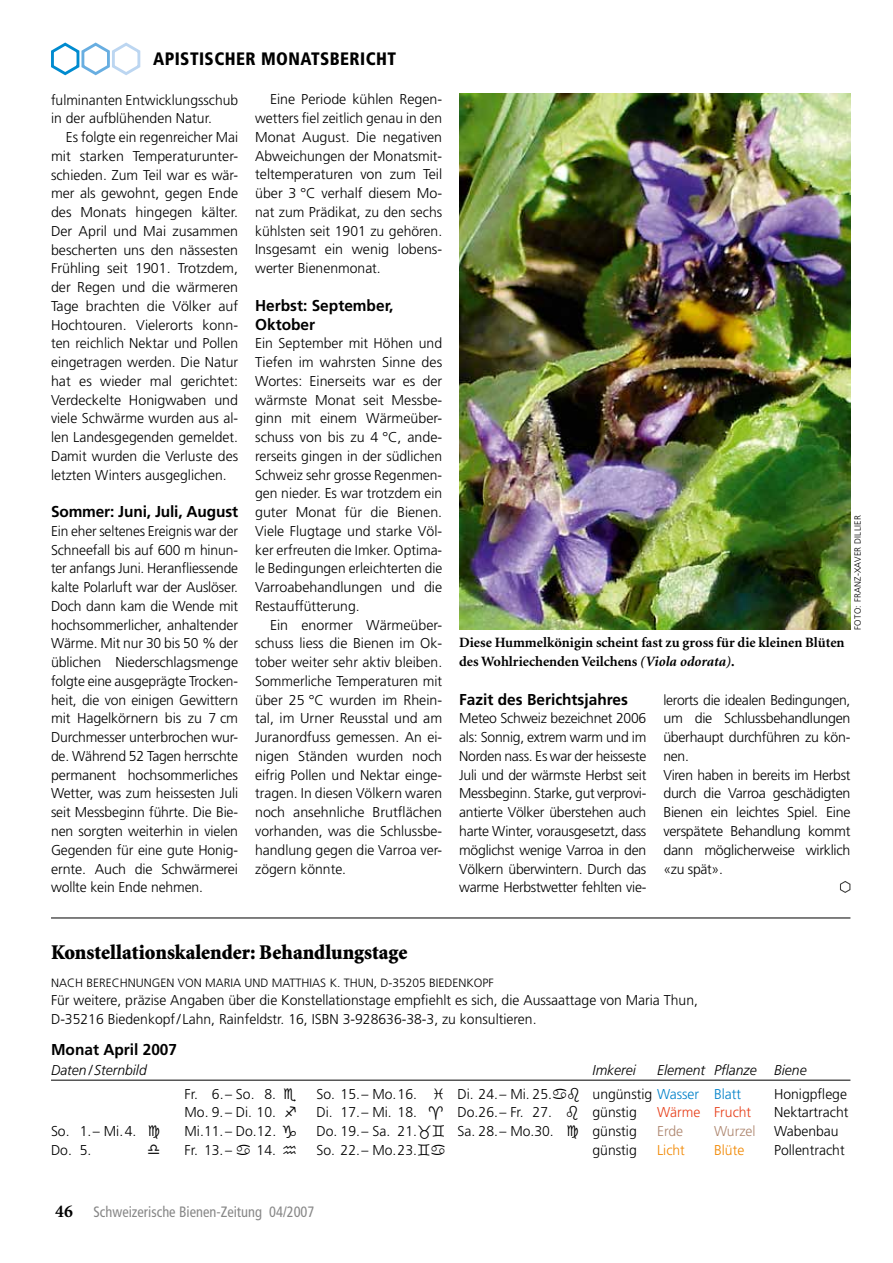
<style>
.page{position:relative;width:893px;height:1263px;background:#fff}
.page>*{position:absolute;margin:0;border:0;box-sizing:border-box;transform-origin:0 0}
.t1{font:900 21px "Minion";color:#000;scale:.96 1}
.t2{font:900 condensed 18px "Frutiger";letter-spacing:.025em;color:#000;scale:.96 1}
.t3{font:700 18px "Minion";color:#000}
.t4{font:700 15.75px/18.8px "Frutiger";color:#000}
.t5{font:condensed 15px "Frutiger";color:#878787;scale:.96 1}
.t6{font:300 14.25px/18.8px "Frutiger";color:#000;text-align:justify}
.t7{font:300 14.25px/18.8px "Frutiger";letter-spacing:-.02em;color:#000}
.t8{font:700 14.25px/18.8px "Minion";color:#000}
.t9{font:italic 300 14.25px "Frutiger";color:#000}
.t10{font:300 14.25px "Frutiger";color:#0081c9}
.t11{font:300 14.25px "Frutiger";color:#e73f1a}
.t12{font:300 14.25px "Frutiger";color:#ad856e}
.t13{font:300 14.25px "Frutiger";color:#f18700}
.t14{font:300 12px "Frutiger";color:#000}
.t15{font:300 9px "Frutiger";letter-spacing:.025em;color:#000}
.s1{font-style:italic}
.s2{color:#000}
</style>
<div class="page">
<svg style="left:50px;top:42px;width:92px;height:35px"></svg>
<svg style="left:840px;top:881px;width:11px;height:12px"></svg>
<hr style="left:51px;top:1080px;width:799px;height:1px;background:#000">
<hr style="left:51px;top:917px;width:799px;height:1px;background:#000">
<img style="left:459px;top:94px;width:391px;height:536px">
<p class="t2" style="left:153px;top:48px;width:255px">APISTISCHER MONATSBERICHT</p>
<p class="t6" style="left:51px;top:91px;width:189px">fulminanten Entwicklungsschub in der aufblühenden Natur.</p>
<p class="t6" style="left:51px;top:128px;width:189px;text-indent:15px">Es folgte ein regenreicher Mai mit starken Temperaturunter&shy;schieden. Zum Teil war es wär&shy;mer als gewohnt, gegen Ende des Monats hingegen kälter.<br>Der April und Mai zusammen bescherten uns den nässesten Frühling seit 1901. Trotzdem, der Regen und die wärmeren Tage brachten die Völker auf Hochtouren. Vielerorts konn&shy;ten reichlich Nektar und Pollen eingetragen werden. Die Natur hat es wieder mal gerichtet:<br>Verdeckelte Honigwaben und viele Schwärme wurden aus al&shy;len Landesgegenden gemeldet.<br>Damit wurden die Verluste des letzten Winters ausgeglichen.</p>
<p class="t4" style="left:51px;top:502px;width:189px">Sommer: Juni, Juli, August</p>
<p class="t6" style="left:51px;top:522px;width:189px">Ein eher seltenes Ereignis war der Schneefall bis auf 600 m hinun&shy;ter anfangs Juni. Heranfliessende kalte Polarluft war der Auslöser.<br>Doch dann kam die Wende mit hochsommerlicher, anhaltender Wärme. Mit nur 30 bis 50 % der üblichen Niederschlagsmenge folgte eine ausgeprägte Trocken&shy;heit, die von einigen Gewittern mit Hagelkörnern bis zu 7 cm Durchmesser unterbrochen wur&shy;de. Während 52 Tagen herrschte permanent hochsommerliches Wetter, was zum heissesten Juli seit Messbeginn führte. Die Bie&shy;nen sorgten weiterhin in vielen Gegenden für eine gute Honig&shy;ernte. Auch die Schwärmerei wollte kein Ende nehmen.</p>
<p class="t2" style="left:153px;top:48px;width:63px">RUBRIK</p>
<p class="t6" style="left:255px;top:90px;width:189px;text-indent:15px">Eine Periode kühlen Regen&shy;wetters fiel zeitlich genau in den Monat August. Die negativen Abweichungen der Monatsmit&shy;teltemperaturen von zum Teil über 3 °C verhalf diesem Mo&shy;nat zum Prädikat, zu den sechs kühlsten seit 1901 zu gehören.<br>Insgesamt ein wenig lobens&shy;werter Bienenmonat.</p>
<p class="t4" style="left:255px;top:296px;width:140px">Herbst: September,<br>Oktober</p>
<p class="t6" style="left:255px;top:334px;width:189px">Ein September mit Höhen und Tiefen im wahrsten Sinne des Wortes: Einerseits war es der wärmste Monat seit Messbe&shy;ginn mit einem Wärmeüber&shy;schuss von bis zu 4 °C, ande&shy;rerseits gingen in der südlichen Schweiz sehr grosse Regenmen&shy;gen nieder. Es war trotzdem ein guter Monat für die Bienen.<br>Viele Flugtage und starke Völ&shy;ker erfreuten die Imker. Optima&shy;le Bedingungen erleichterten die Varroabehandlungen und die Restauffütterung.</p>
<p class="t6" style="left:255px;top:616px;width:189px;text-indent:15px">Ein enormer Wärmeüber&shy;schuss liess die Bienen im Ok&shy;tober weiter sehr aktiv bleiben.<br>Sommerliche Temperaturen mit über 25 °C wurden im Rhein&shy;tal, im Urner Reusstal und am Juranordfuss gemessen. An ei&shy;nigen Ständen wurden noch eifrig Pollen und Nektar einge&shy;tragen. In diesen Völkern waren noch ansehnliche Brutflächen vorhanden, was die Schlussbe&shy;handlung gegen die Varroa ver&shy;zögern könnte.</p>
<p class="t8" style="left:459px;top:634px;width:387px">Diese Hummelkönigin scheint fast zu gross für die kleinen Blüten des Wohlriechenden Veilchens <span class="s1">(Viola odorata)</span>.</p>
<p class="t15" style="left:852px;top:630px;width:116px;rotate:-90deg">FOTO: FRANZ-XAVER DILLIER</p>
<p class="t4" style="left:459px;top:690px;width:170px">Fazit des Berichtsjahres</p>
<p class="t6" style="left:459px;top:709px;width:189px">Meteo Schweiz bezeichnet 2006 als: Sonnig, extrem warm und im Norden nass. Es war der heisseste Juli und der wärmste Herbst seit Messbeginn. Starke, gut verprovi&shy;antierte Völker überstehen auch harte Winter, vorausgesetzt, dass möglichst wenige Varroa in den Völkern überwintern. Durch das warme Herbstwetter fehlten vie-</p>
<p class="t7" style="left:663px;top:691px;width:189px">lerorts die idealen Bedingungen, um die Schlussbehandlungen überhaupt durchführen zu kön&shy;nen.<br>Viren haben in bereits im Herbst durch die Varroa geschädigten<br>Bienen ein leichtes Spiel. Eine verspätete Behandlung kommt dann möglicherweise wirklich «zu spät».</p>
<h1 class="t1" style="left:51px;top:942px;width:373px">Konstellationskalender: Behandlungstage</h1>
<p class="t14" style="left:51px;top:976px;width:444px">NACH BERECHNUNGEN VON MARIA UND MATTHIAS K. THUN, D-35205 BIEDENKOPF</p>
<p class="t6" style="left:51px;top:991px;width:648px">Für weitere, präzise Angaben über die Konstellationstage empfiehlt es sich, die Aussaattage von Maria Thun,<br>D-35216 Biedenkopf/ Lahn, Rainfeldstr. 16, ISBN 3-928636-38-3, zu konsultieren.</p>
<p class="t4" style="left:51px;top:1040px;width:128px">Monat April 2007</p>
<p class="t9" style="left:51px;top:1062px;width:97px">Daten/Sternbild</p>
<p class="t9" style="left:593px;top:1062px;width:45px">Imkerei</p>
<p class="t9" style="left:657px;top:1062px;width:151px">Element Pflanze Biene</p>
<p class="t6" style="left:185px;top:1084px;width:93px">Fr. 6.– So. 8.</p>
<p class="t6" style="left:317px;top:1084px;width:102px">So. 15.– Mo.16.</p>
<p class="t6" style="left:458px;top:1084px;width:96px">Di. 24.– Mi. 25.</p>
<p class="t10" style="left:593px;top:1085px;width:150px"><span class="s2">ungünstig</span> Wasser Blatt</p>
<p class="t6" style="left:774px;top:1084px;width:74px">Honigpflege</p>
<p class="t6" style="left:185px;top:1103px;width:93px">Mo. 9.– Di. 10.</p>
<p class="t6" style="left:317px;top:1103px;width:102px">Di. 17.– Mi. 18.</p>
<p class="t6" style="left:458px;top:1103px;width:96px">Do.26.– Fr. 27.</p>
<p class="t6" style="left:592px;top:1103px;width:46px">günstig</p>
<p class="t11" style="left:657px;top:1104px;width:96px">Wärme Frucht</p>
<p class="t6" style="left:774px;top:1103px;width:76px">Nektartracht</p>
<p class="t6" style="left:51px;top:1122px;width:87px">So. 1.– Mi.4.</p>
<p class="t6" style="left:184px;top:1122px;width:93px">Mi.11.– Do.12.</p>
<p class="t6" style="left:316px;top:1122px;width:102px">Do. 19.– Sa. 21.</p>
<p class="t6" style="left:457px;top:1122px;width:98px">Sa. 28.– Mo.30.</p>
<p class="t6" style="left:592px;top:1122px;width:46px">günstig</p>
<p class="t12" style="left:657px;top:1123px;width:28px">Erde</p>
<p class="t12" style="left:714px;top:1123px;width:43px">Wurzel</p>
<p class="t6" style="left:774px;top:1122px;width:66px">Wabenbau</p>
<p class="t6" style="left:51px;top:1141px;width:42px">Do. 5.</p>
<p class="t6" style="left:184px;top:1141px;width:49px">Fr. 13.–</p>
<p class="t6" style="left:257px;top:1141px;width:21px">14.</p>
<p class="t6" style="left:316px;top:1141px;width:102px">So. 22.– Mo.23.</p>
<p class="t6" style="left:592px;top:1141px;width:46px">günstig</p>
<p class="t13" style="left:657px;top:1142px;width:29px">Licht</p>
<p class="t13" style="left:714px;top:1142px;width:32px">Blüte</p>
<p class="t6" style="left:774px;top:1141px;width:72px">Pollentracht</p>
<p class="t3" style="left:55px;top:1202px;width:19px">46</p>
<p class="t5" style="left:94px;top:1203px;width:232px">Schweizerische Bienen-Zeitung 04/2007</p>
</div>
